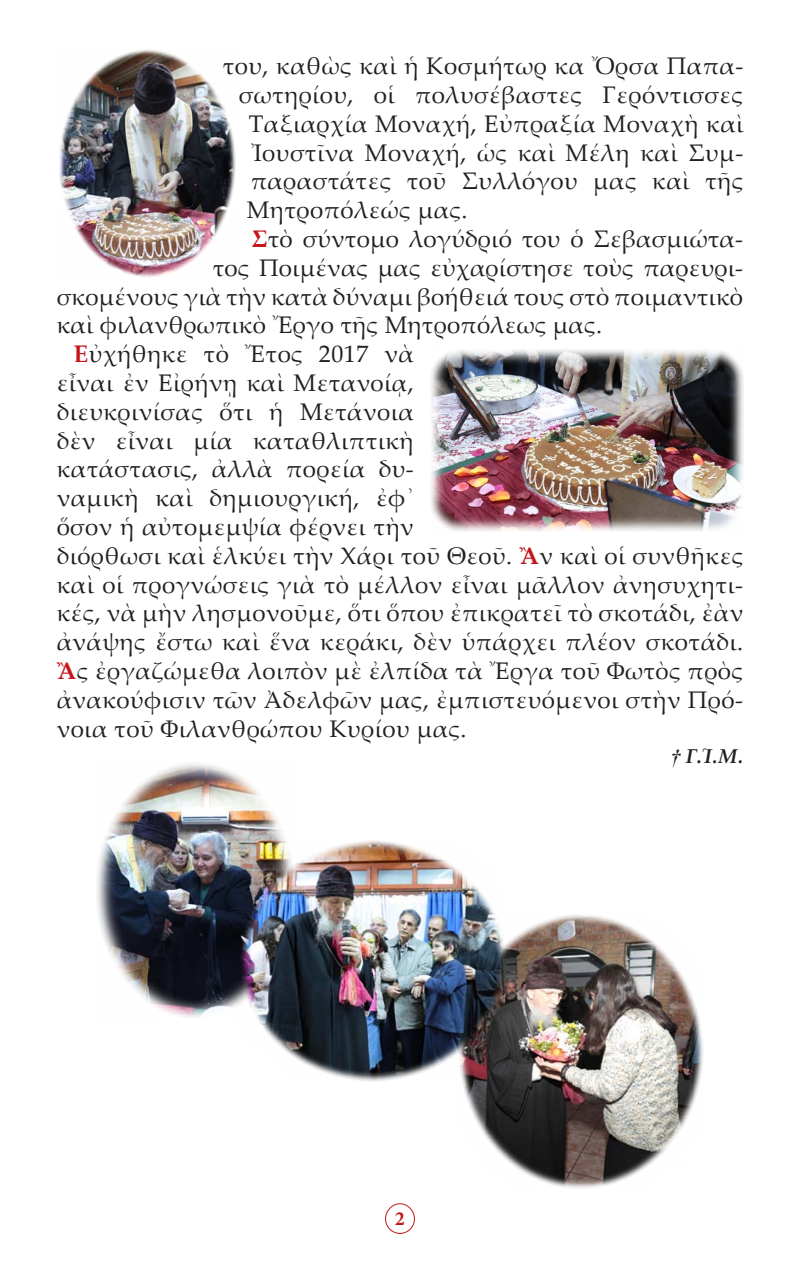
<style>
.page{position:relative;width:800px;height:1270px;background:#fff}
.page>*{position:absolute;margin:0;border:0;box-sizing:border-box;transform-origin:0 0}
.t1{font:24px/28.8px "Palatino Linotype";letter-spacing:.02em;color:#231f20}
.t2{font:italic 700 20px "Palatino Linotype";color:#231f20}
.t3{font:700 20px "Minion Pro";color:#c4161c}
.s1{font-weight:700;color:#c4161c}
.s2{font-family:"CTOS New Times Bold Italic Test 1";font-weight:400;font-style:normal}
</style>
<div class="page">
<div style="left:385px;top:1203px;width:30px;height:31px;border:1px solid #c4161c;border-radius:50%"></div>
<img style="left:59px;top:50px;width:176px;height:227px">
<img style="left:431px;top:350px;width:312px;height:181px">
<img style="left:462px;top:914px;width:241px;height:274px">
<img style="left:96px;top:763px;width:188px;height:255px">
<img style="left:240px;top:840px;width:266px;height:242px">
<p class="t1" style="left:223px;top:51px;width:522px">του, καθὼς καὶ ἡ Κοσμήτωρ κα Ὄρσα Παπα-</p>
<p class="t1" style="left:239px;top:80px;width:506px">σωτηρίου, οἱ πολυσέβαστες Γερόντισσες</p>
<p class="t1" style="left:249px;top:108px;width:496px">Ταξιαρχία Μοναχή, Εὐπραξία Μοναχὴ καὶ</p>
<p class="t1" style="left:251px;top:137px;width:494px">Ἰουστῖνα Μοναχή, ὡς καὶ Μέλη καὶ Συμ-</p>
<p class="t1" style="left:251px;top:166px;width:494px">παραστάτες τοῦ Συλλόγου μας καὶ τῆς</p>
<p class="t1" style="left:247px;top:195px;width:222px">Μητροπόλεώς μας.</p>
<p class="t1" style="left:252px;top:224px;width:493px"><span class="s1">Σ</span>τὸ σύντομο λογύδριό του ὁ Σεβασμιώτα-</p>
<p class="t1" style="left:213px;top:252px;width:532px">τος Ποιμένας μας εὐχαρίστησε τοὺς παρευρι-</p>
<p class="t1" style="left:57px;top:281px;width:688px">σκομένους γιὰ τὴν κατὰ δύναμι βοήθειά τους στὸ ποιμαντικὸ</p>
<p class="t1" style="left:57px;top:310px;width:547px">καὶ φιλανθρωπικὸ Ἔργο τῆς Μητροπόλεως μας.</p>
<p class="t1" style="left:57px;top:339px;width:688px;text-indent:17px"><span class="s1">Ε</span>ὐχήθηκε τὸ Ἔτος 2017 νὰ<br>εἶναι ἐν Εἰρήνῃ καὶ Μετανοίᾳ,<br>διευκρινίσας ὅτι ἡ Μετάνοια<br>δὲν εἶναι μία καταθλιπτικὴ<br>κατάστασις, ἀλλὰ πορεία δυ-<br>ναμικὴ καὶ δημιουργική, ἐφ᾿<br>ὅσον ἡ αὐτομεμψία φέρνει τὴν<br>διόρθωσι καὶ ἑλκύει τὴν Χάρι τοῦ Θεοῦ. <span class="s1">Ἂ</span>ν καὶ οἱ συνθῆκες καὶ οἱ προγνώσεις γιὰ τὸ μέλλον εἶναι μᾶλλον ἀνησυχητι&shy;κές, νὰ μὴν λησμονοῦμε, ὅτι ὅπου ἐπικρατεῖ τὸ σκοτάδι, ἐὰν ἀνάψης ἔστω καὶ ἕνα κεράκι, δὲν ὑπάρχει πλέον σκοτάδι.<br><span class="s1">Ἂ</span>ς ἐργαζώμεθα λοιπὸν μὲ ἐλπίδα τὰ Ἔργα τοῦ Φωτὸς πρὸς ἀνακούφισιν τῶν Ἀδελφῶν μας, ἐμπιστευόμενοι στὴν Πρό&shy;νοια τοῦ Φιλανθρώπου Κυρίου μας.</p>
<p class="t2" style="left:671px;top:742px;width:74px"><span class="s2">†</span> Γ.Ἱ.Μ.</p>
<p class="t3" style="left:395px;top:1205px;width:11px">2</p>
</div>
